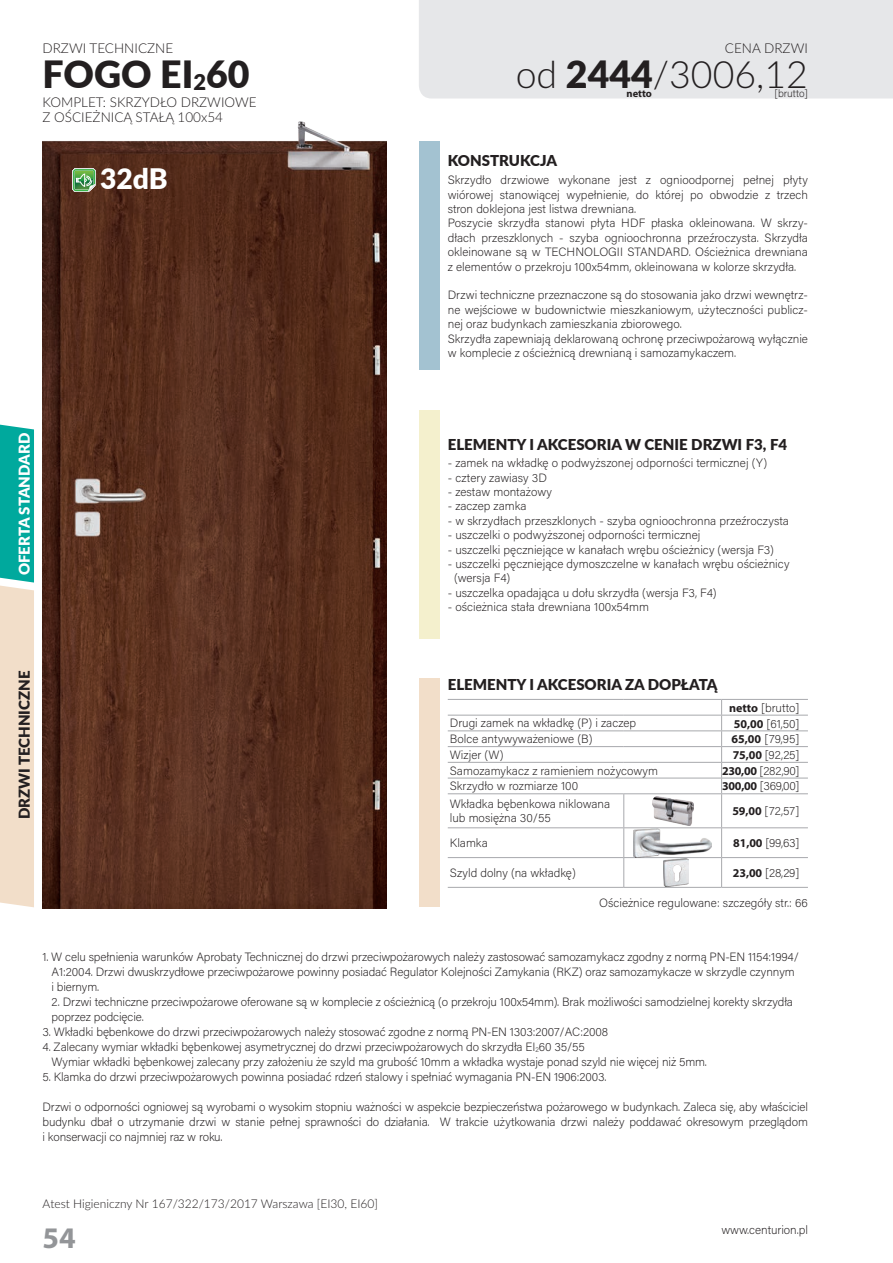
<style>
.page{position:relative;width:893px;height:1263px;background:#fff}
.page>*{position:absolute;margin:0;border:0;box-sizing:border-box;transform-origin:0 0}
.t1{font:300 37.5px "Lato";color:#231f20}
.t2{font:900 37.5px "Lato";color:#231f20}
.t3{font:700 30px "Myriad Pro";color:#939598}
.t4{font:900 28.2px "Lato";color:#fff}
.t5{font:900 15px "Lato";color:#231f20}
.t6{font:900 15px "Lato";letter-spacing:-.005em;color:#fff}
.t7{font:300 13.5px "Lato";color:#231f20}
.drzwi{font:200 12px/14.4px "Acumin Pro";letter-spacing:-.005em;color:#231f20;text-align:justify}
.t8{font:300 12px "Lato";color:#231f20}
.t9{font:200 10.5px "Acumin Pro";color:#231f20}
.t10{font:700 10.5px "Myriad Pro";color:#231f20}
.s1{font-size:21.9px}
.s2{font-weight:900}
.s3{font-family:"Myriad Pro";font-weight:700}
</style>
<div class="page">
<div style="left:419px;top:0;width:474px;height:99px;background:#e6e7e9"></div>
<svg style="left:0;top:425px;width:34px;height:482px;background:#a5cdbc"></svg>
<div style="left:419px;top:678px;width:20px;height:229px;background:#f2dec9"></div>
<div style="left:419px;top:410px;width:20px;height:229px;background:#f4f0cd"></div>
<div style="left:419px;top:141px;width:20px;height:229px;background:#a3c2d1"></div>
<img style="left:43px;top:121px;width:344px;height:787px">
<svg style="left:72px;top:168px;width:24px;height:24px"></svg>
<hr style="left:448px;top:699px;width:176px;height:1px;background:#a8a9ad">
<hr style="left:624px;top:699px;width:98px;height:1px;background:#a8a9ad">
<hr style="left:722px;top:699px;width:86px;height:1px;background:#a8a9ad">
<hr style="left:448px;top:715px;width:176px;height:1px;background:#a8a9ad">
<hr style="left:624px;top:715px;width:98px;height:1px;background:#a8a9ad">
<hr style="left:722px;top:715px;width:86px;height:1px;background:#a8a9ad">
<hr style="left:448px;top:730px;width:176px;height:1px;background:#a8a9ad">
<hr style="left:624px;top:730px;width:98px;height:1px;background:#a8a9ad">
<hr style="left:722px;top:730px;width:86px;height:1px;background:#a8a9ad">
<hr style="left:448px;top:746px;width:176px;height:1px;background:#a8a9ad">
<hr style="left:624px;top:746px;width:98px;height:1px;background:#a8a9ad">
<hr style="left:722px;top:746px;width:86px;height:1px;background:#a8a9ad">
<hr style="left:448px;top:762px;width:176px;height:1px;background:#a8a9ad">
<hr style="left:624px;top:762px;width:98px;height:1px;background:#a8a9ad">
<hr style="left:722px;top:762px;width:86px;height:1px;background:#a8a9ad">
<hr style="left:448px;top:778px;width:176px;height:1px;background:#a8a9ad">
<hr style="left:624px;top:778px;width:98px;height:1px;background:#a8a9ad">
<hr style="left:722px;top:778px;width:86px;height:1px;background:#a8a9ad">
<svg style="left:721px;top:700px;width:1px;height:93px"></svg>
<hr style="left:448px;top:793px;width:176px;height:1px;background:#a8a9ad">
<hr style="left:624px;top:793px;width:98px;height:1px;background:#a8a9ad">
<hr style="left:623px;top:794px;width:1px;height:33px;background:#a8a9ad">
<hr style="left:722px;top:793px;width:86px;height:1px;background:#a8a9ad">
<hr style="left:721px;top:794px;width:1px;height:33px;background:#a8a9ad">
<hr style="left:448px;top:827px;width:176px;height:1px;background:#a8a9ad">
<hr style="left:624px;top:827px;width:98px;height:1px;background:#a8a9ad">
<hr style="left:722px;top:827px;width:86px;height:1px;background:#a8a9ad">
<hr style="left:448px;top:857px;width:176px;height:1px;background:#a8a9ad">
<hr style="left:624px;top:857px;width:98px;height:1px;background:#a8a9ad">
<svg style="left:623px;top:828px;width:1px;height:59px"></svg>
<hr style="left:722px;top:857px;width:86px;height:1px;background:#a8a9ad">
<svg style="left:721px;top:828px;width:1px;height:59px"></svg>
<hr style="left:448px;top:887px;width:176px;height:1px;background:#a8a9ad">
<hr style="left:624px;top:887px;width:98px;height:1px;background:#a8a9ad">
<hr style="left:722px;top:887px;width:86px;height:1px;background:#a8a9ad">
<img style="left:652px;top:796px;width:41px;height:29px">
<img style="left:634px;top:828px;width:78px;height:29px">
<img style="left:663px;top:859px;width:26px;height:27px">
<p class="t7" style="left:43px;top:39px;width:132px">DRZWI TECHNICZNE</p>
<p class="t7" style="left:725px;top:39px;width:84px">CENA DRZWI</p>
<p class="t2" style="left:43px;top:46px;width:209px">FOGO EI<span class="s1">2</span>60</p>
<p class="t1" style="left:516px;top:48px;width:294px">od <span class="s2">2444</span>/3006,12</p>
<p class="t10" style="left:627px;top:87px;width:27px">netto</p>
<p class="t9" style="left:774px;top:86px;width:35px">[brutto]</p>
<p class="t7" style="left:43px;top:93px;width:216px">KOMPLET: SKRZYDŁO DRZWIOWE</p>
<p class="t7" style="left:43px;top:108px;width:182px">Z OŚCIEŻNICĄ STAŁĄ 100x54</p>
<p class="t4" style="left:100px;top:158px;width:69px">32dB</p>
<p class="t5" style="left:448px;top:149px;width:111px">KONSTRUKCJA</p>
<p class="drzwi" style="left:448px;top:172px;width:362px">Skrzydło drzwiowe wykonane jest z ognioodpornej pełnej płyty wiórowej stanowiącej wypełnienie, do której po obwodzie z trzech stron doklejona jest listwa drewniana.</p>
<p class="drzwi" style="left:448px;top:216px;width:362px">Poszycie skrzydła stanowi płyta HDF płaska okleinowana. W skrzy&shy;dłach przeszklonych - szyba ognioochronna przeźroczysta. Skrzydła okleinowane są w TECHNOLOGII STANDARD. Ościeżnica drewniana z elementów o przekroju 100x54mm, okleinowana w kolorze skrzydła.</p>
<p class="drzwi" style="left:448px;top:288px;width:362px">Drzwi techniczne przeznaczone są do stosowania jako drzwi wewnętrz&shy;ne wejściowe w budownictwie mieszkaniowym, użyteczności publicz&shy;nej oraz budynkach zamieszkania zbiorowego.</p>
<p class="drzwi" style="left:448px;top:331px;width:362px">Skrzydła zapewniają deklarowaną ochronę przeciwpożarową wyłącznie w komplecie z ościeżnicą drewnianą i samozamykaczem.</p>
<p class="t6" style="left:13px;top:575px;width:144px;rotate:-90deg">OFERTA STANDARD</p>
<p class="t5" style="left:448px;top:433px;width:341px">ELEMENTY I AKCESORIA W CENIE DRZWI F3, F4</p>
<p class="drzwi" style="left:448px;top:455px;width:321px">- zamek na wkładkę o podwyższonej odporności termicznej (Y)</p>
<p class="drzwi" style="left:448px;top:470px;width:101px">- cztery zawiasy 3D</p>
<p class="drzwi" style="left:448px;top:484px;width:106px">- zestaw montażowy</p>
<p class="drzwi" style="left:448px;top:499px;width:80px">- zaczep zamka</p>
<p class="drzwi" style="left:448px;top:513px;width:343px">- w skrzydłach przeszklonych - szyba ognioochronna przeźroczysta</p>
<p class="drzwi" style="left:448px;top:527px;width:254px">- uszczelki o podwyższonej odporności termicznej</p>
<p class="drzwi" style="left:448px;top:542px;width:328px">- uszczelki pęczniejące w kanałach wrębu ościeżnicy (wersja F3)</p>
<p class="drzwi" style="left:448px;top:556px;width:343px">- uszczelki pęczniejące dymoszczelne w kanałach wrębu ościeżnicy</p>
<p class="drzwi" style="left:454px;top:571px;width:58px">(wersja F4)</p>
<p class="drzwi" style="left:448px;top:585px;width:270px">- uszczelka opadająca u dołu skrzydła (wersja F3, F4)</p>
<p class="drzwi" style="left:448px;top:599px;width:203px">- ościeżnica stała drewniana 100x54mm</p>
<p class="t5" style="left:13px;top:819px;width:150px;rotate:-90deg">DRZWI TECHNICZNE</p>
<p class="t5" style="left:448px;top:674px;width:271px">ELEMENTY I AKCESORIA ZA DOPŁATĄ</p>
<p class="drzwi" style="left:729px;top:700px;width:72px"><span class="s3">netto</span> [brutto]</p>
<p class="drzwi" style="left:450px;top:715px;width:188px">Drugi zamek na wkładkę (P) i zaczep</p>
<p class="drzwi" style="left:734px;top:716px;width:67px"><span class="s3">50,00</span> [61,50]</p>
<p class="drzwi" style="left:450px;top:731px;width:144px">Bolce antywyważeniowe (B)</p>
<p class="drzwi" style="left:731px;top:731px;width:69px"><span class="s3">65,00</span> [79,95]</p>
<p class="drzwi" style="left:450px;top:747px;width:55px">Wizjer (W)</p>
<p class="drzwi" style="left:733px;top:747px;width:68px"><span class="s3">75,00</span> [92,25]</p>
<p class="drzwi" style="left:450px;top:763px;width:210px">Samozamykacz z ramieniem nożycowym</p>
<p class="drzwi" style="left:722px;top:763px;width:79px"><span class="s3">230,00</span> [282,90]</p>
<p class="drzwi" style="left:450px;top:778px;width:130px">Skrzydło w rozmiarze 100</p>
<p class="drzwi" style="left:722px;top:779px;width:79px"><span class="s3">300,00</span> [369,00]</p>
<p class="drzwi" style="left:450px;top:796px;width:162px">Wkładka bębenkowa niklowana</p>
<p class="drzwi" style="left:450px;top:811px;width:103px">lub mosiężna 30/55</p>
<p class="drzwi" style="left:732px;top:803px;width:68px"><span class="s3">59,00</span> [72,57]</p>
<p class="drzwi" style="left:450px;top:835px;width:40px">Klamka</p>
<p class="drzwi" style="left:733px;top:835px;width:68px"><span class="s3">81,00</span> [99,63]</p>
<p class="drzwi" style="left:450px;top:865px;width:127px">Szyld dolny (na wkładkę)</p>
<p class="drzwi" style="left:733px;top:865px;width:68px"><span class="s3">23,00</span> [28,29]</p>
<p class="drzwi" style="left:599px;top:895px;width:210px">Ościeżnice regulowane: szczegóły str.: 66</p>
<p class="drzwi" style="left:52px;top:949px;width:749px;line-height:15px;text-align:left;text-indent:-9px">1. W celu spełnienia warunków Aprobaty Technicznej do drzwi przeciwpożarowych należy zastosować samozamykacz zgodny z normą PN-EN 1154:1994/<br>A1:2004. Drzwi dwuskrzydłowe przeciwpożarowe powinny posiadać Regulator Kolejności Zamykania (RKZ) oraz samozamykacze w skrzydle czynnym i biernym.</p>
<p class="drzwi" style="left:52px;top:994px;width:743px;line-height:15px">2. Drzwi techniczne przeciwpożarowe oferowane są w komplecie z ościeżnicą (o przekroju 100x54mm). Brak możliwości samodzielnej korekty skrzydła poprzez podcięcie.</p>
<p class="drzwi" style="left:43px;top:1024px;width:567px">3. Wkładki bębenkowe do drzwi przeciwpożarowych należy stosować zgodne z normą PN-EN 1303:2007/AC:2008</p>
<p class="drzwi" style="left:43px;top:1039px;width:544px">4. Zalecany wymiar wkładki bębenkowej asymetrycznej do drzwi przeciwpożarowych do skrzydła EI<sub>2</sub>60 35/55</p>
<p class="drzwi" style="left:52px;top:1054px;width:657px">Wymiar wkładki bębenkowej zalecany przy założeniu że szyld ma grubość 10mm a wkładka wystaje ponad szyld nie więcej niż 5mm.</p>
<p class="drzwi" style="left:43px;top:1069px;width:566px">5. Klamka do drzwi przeciwpożarowych powinna posiadać rdzeń stalowy i spełniać wymagania PN-EN 1906:2003.</p>
<p class="drzwi" style="left:43px;top:1099px;width:767px;line-height:15px">Drzwi o odporności ogniowej są wyrobami o wysokim stopniu ważności w aspekcie bezpieczeństwa pożarowego w budynkach. Zaleca się, aby właściciel budynku dbał o utrzymanie drzwi w stanie pełnej sprawności do działania. W trakcie użytkowania drzwi należy poddawać okresowym przeglądom i konserwacji co najmniej raz w roku.</p>
<p class="t8" style="left:43px;top:1196px;width:337px">Atest Higieniczny Nr 167/322/173/2017 Warszawa [EI30, EI60]</p>
<p class="t3" style="left:43px;top:1218px;width:35px">54</p>
<p class="drzwi" style="left:721px;top:1222px;width:88px">www.centurion.pl</p>
</div>
